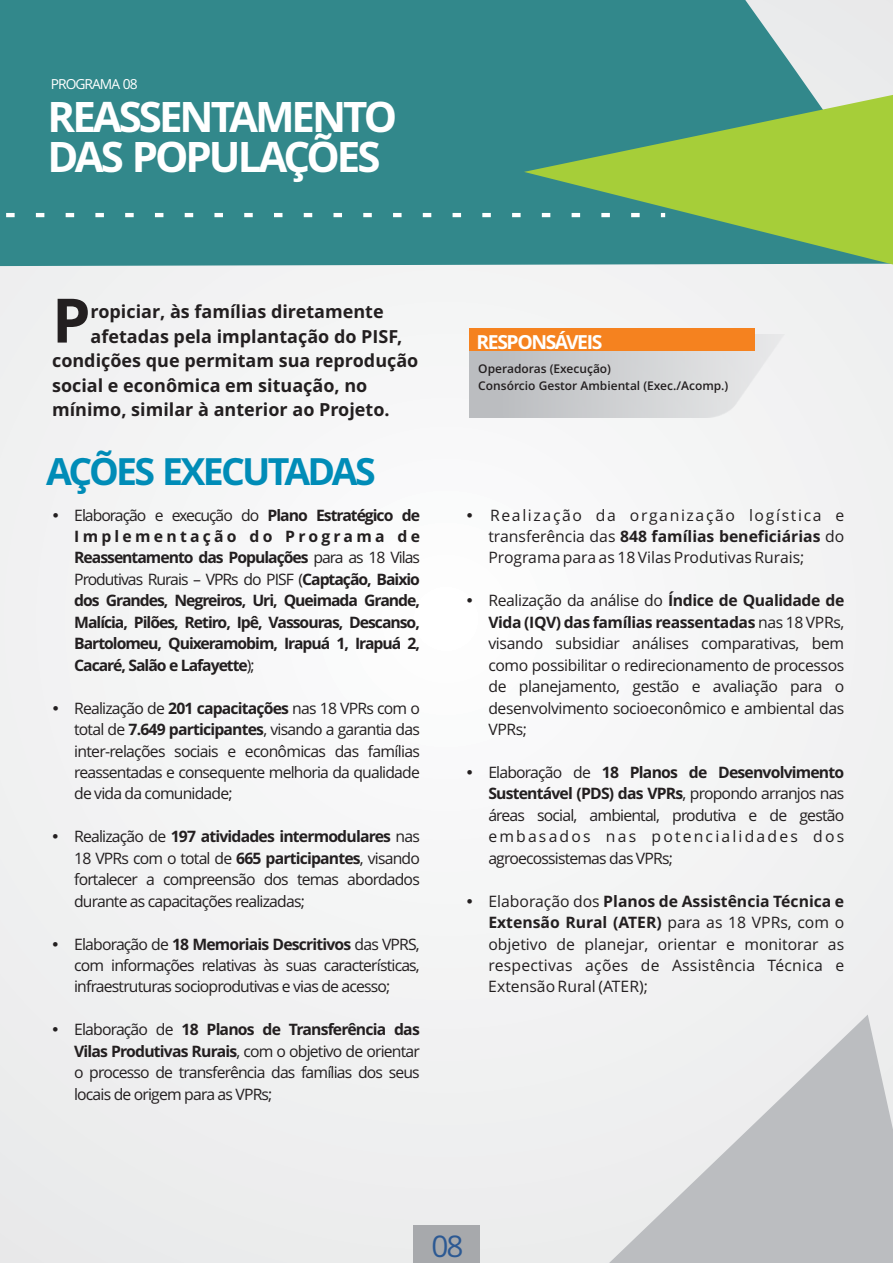
<style>
.page{position:relative;width:893px;height:1263px;background:#fff}
.page>*{position:absolute;margin:0;border:0;box-sizing:border-box;transform-origin:0 0}
.t1{font:700 61.35px "Open Sans";color:#231f20}
.t2{font:700 42px/40px "Open Sans";letter-spacing:-.07em;color:#fff}
.t3{font:700 37.5px "Open Sans";letter-spacing:-.07em;color:#008cb7}
.t4{font:29.85px "Open Sans";color:#2c5993}
.t5{font:700 19.35px "Open Sans";letter-spacing:-.075em;color:#fff}
.t6{font:700 18px/24.5px "Open Sans";color:#231f20}
.t7{font:15.75px/21.5px "Open Sans";letter-spacing:-.05em;color:#231f20;text-align:justify}
.t8{font:700 15.75px/21.5px "Open Sans";letter-spacing:-.065em;color:#231f20;text-align:justify}
.t9{font:13.8px "Open Sans";letter-spacing:-.07em;color:#fff}
.t10{font:600 12px/16.4px "Open Sans";color:#231f20}
.s1{font-weight:400}
.s2{font-weight:700}
</style>
<div class="page">
<div style="left:0;top:266px;width:893px;height:997px;background:#f3f3f3"></div>
<div style="left:413px;top:1226px;width:67px;height:37px;background:#a7a9ac"></div>
<svg style="left:428px;top:1014px;width:465px;height:249px;fill:#ededee"></svg>
<div style="left:0;top:0;width:893px;height:266px;background:#32888b"></div>
<svg style="left:524px;top:84px;width:369px;height:190px;background:#74af6d"></svg>
<svg style="left:6px;top:213px;width:659px;height:4px"></svg>
<img style="left:470px;top:335px;width:314px;height:83px">
<div style="left:470px;top:329px;width:285px;height:22px;background:#f5821f"></div>
<svg style="left:53px;top:512px;width:5px;height:5px"></svg>
<svg style="left:53px;top:705px;width:5px;height:5px"></svg>
<svg style="left:53px;top:834px;width:5px;height:5px"></svg>
<svg style="left:53px;top:941px;width:5px;height:5px"></svg>
<svg style="left:53px;top:1027px;width:5px;height:5px"></svg>
<svg style="left:468px;top:512px;width:4px;height:5px"></svg>
<svg style="left:468px;top:598px;width:4px;height:5px"></svg>
<svg style="left:467px;top:770px;width:5px;height:4px"></svg>
<svg style="left:467px;top:898px;width:5px;height:5px"></svg>
<p class="t9" style="left:51px;top:79px;width:88px">PROGRAMA 08</p>
<h2 class="t2" style="left:48px;top:101px;width:351px">REASSENTAMENTO<br>DAS POPULAÇÕES</h2>
<h1 class="t1" style="left:52px;top:296px;width:40px">P</h1>
<p class="t6" style="left:91px;top:301px;width:295px">ropiciar, às famílias diretamente</p>
<p class="t6" style="left:52px;top:326px;width:368px;text-indent:38px">afetadas pela implantação do PISF, condições que permitam sua reprodução social e econômica em situação, no mínimo, similar à anterior ao Projeto.</p>
<h3 class="t3" style="left:46px;top:456px;width:331px">AÇÕES EXECUTADAS</h3>
<p class="t8" style="left:74px;top:506px;width:347px"><span class="s1">Elaboração e execução do</span> Plano Estratégico de Implementação do Programa de Reassentamento das Populações <span class="s1">para as 18 Vilas Produtivas Rurais – VPRs do PISF (</span>Captação, Baixio dos Grandes, Negreiros, Uri, Queimada Grande, Malícia, Pilões, Retiro, Ipê, Vassouras, Descanso, Bartolomeu, Quixeramobim, Irapuá 1, Irapuá 2, Cacaré, Salão e Lafayette<span class="s1">);</span></p>
<p class="t7" style="left:74px;top:699px;width:347px">Realização de <span class="s2">201 capacitações</span> nas 18 VPRs com o total de <span class="s2">7.649 participantes</span>, visando a garantia das inter-relações sociais e econômicas das famílias reassentadas e consequente melhoria da qualidade de vida da comunidade;</p>
<p class="t7" style="left:74px;top:827px;width:347px">Realização de <span class="s2">197 atividades intermodulares</span> nas 18 VPRs com o total de <span class="s2">665 participantes</span>, visando fortalecer a compreensão dos temas abordados durante as capacitações realizadas;</p>
<p class="t7" style="left:74px;top:935px;width:347px">Elaboração de <span class="s2">18 Memoriais Descritivos</span> das VPRS, com informações relativas às suas características, infraestruturas socioprodutivas e vias de acesso;</p>
<p class="t7" style="left:74px;top:1020px;width:347px">Elaboração de <span class="s2">18 Planos de Transferência das Vilas Produtivas Rurais</span>, com o objetivo de orientar o processo de transferência das famílias dos seus locais de origem para as VPRs;</p>
<p class="t5" style="left:477px;top:334px;width:127px">RESPONSÁVEIS</p>
<p class="t10" style="left:478px;top:362px;width:252px">Operadoras (Execução)<br>Consórcio Gestor Ambiental (Exec./Acomp.)</p>
<p class="t7" style="left:488px;top:506px;width:357px">Realização da organização logística e transferência das <span class="s2">848 famílias beneficiárias</span> do Programa para as 18 Vilas Produtivas Rurais;</p>
<p class="t7" style="left:488px;top:591px;width:357px">Realização da análise do <span class="s2">Índice de Qualidade de Vida (IQV) das famílias reassentadas</span> nas 18 VPRs, visando subsidiar análises comparativas, bem como possibilitar o redirecionamento de processos de planejamento, gestão e avaliação para o desenvolvimento socioeconômico e ambiental das VPRs;</p>
<p class="t7" style="left:488px;top:763px;width:357px">Elaboração de <span class="s2">18 Planos de Desenvolvimento Sustentável (PDS) das VPRs</span>, propondo arranjos nas áreas social, ambiental, produtiva e de gestão embasados nas potencialidades dos agroecossistemas das VPRs;</p>
<p class="t7" style="left:488px;top:892px;width:357px">Elaboração dos <span class="s2">Planos de Assistência Técnica e Extensão Rural (ATER)</span> para as 18 VPRs, com o objetivo de planejar, orientar e monitorar as respectivas ações de Assistência Técnica e Extensão Rural (ATER);</p>
<h3 class="t4" style="left:432px;top:1234px;width:33px">08</h3>
</div>
